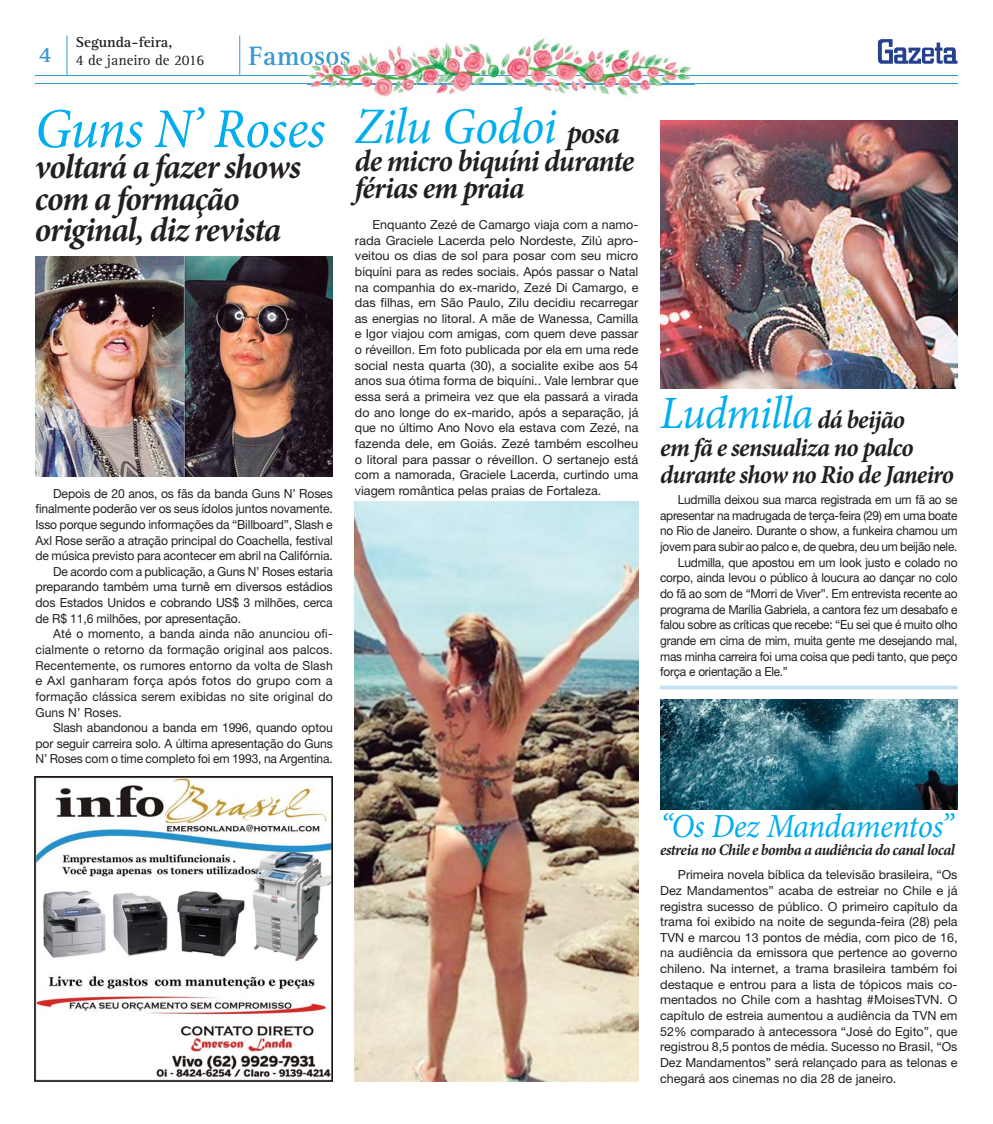
<style>
.page{position:relative;width:993px;height:1124px;background:#fff}
.page>*{position:absolute;margin:0;border:0;box-sizing:border-box;transform-origin:0 0}
.t1{font:italic 56.25px "Minion Pro";letter-spacing:-.015em;color:#00aeef;scale:.95 1}
.t2{font:italic 51.25px "Minion Pro";letter-spacing:-.015em;color:#00aeef;scale:.95 1}
.t3{font:italic 46.25px "Minion Pro";letter-spacing:-.015em;color:#00aeef;scale:.95 1}
.t4{font:italic 700 35px/31.2px "Minion Pro";letter-spacing:-.035em;color:#231f20;scale:.95 1}
.t5{font:italic 33.75px "Minion Pro";letter-spacing:-.015em;color:#00aeef;scale:.95 1}
.t6{font:italic 700 31px/27.4px "Minion Pro";letter-spacing:-.035em;color:#231f20;scale:.95 1}
.t7{font:700 27.5px "Rotis Serif";color:#3999d5}
.t8{font:italic 700 26px/27.4px "Minion Pro";letter-spacing:-.035em;color:#231f20;scale:.95 1}
.t9{font:italic 700 16px "Minion Pro";letter-spacing:-.03em;color:#231f20;scale:.95 1}
.t10{font:15px/18px "Rotis Serif";color:#231f20;text-align:center}
.t11{font:12.5px/15.6px "Helvetica Neue";letter-spacing:-.01em;color:#231f20;text-align:justify}
.t12{font:12.5px "Helvetica Neue";letter-spacing:-.01em;color:#231f20;scale:.95 1}
.t13{font:12.5px "Helvetica Neue";letter-spacing:.01em;color:#231f20}
.t14{font:12.5px "Helvetica Neue";letter-spacing:-.01em;color:#231f20;scale:.96 1}
.s1{font-weight:700}
.s2{font-weight:700;font-size:31px;color:#231f20}
.s3{font-weight:700;font-size:26px;color:#231f20}
</style>
<div class="page">
<svg style="left:877px;top:39px;width:80px;height:25px"></svg>
<hr style="left:35px;top:83px;width:922px;height:1px;background:#3999d5">
<hr style="left:35px;top:75px;width:922px;height:1px;background:#3999d5">
<hr style="left:67px;top:35px;width:1px;height:40px;background:#3999d5">
<hr style="left:239px;top:35px;width:1px;height:40px;background:#3999d5">
<img style="left:35px;top:776px;width:297px;height:305px">
<img style="left:307px;top:38px;width:387px;height:59px">
<img style="left:307px;top:83px;width:387px;height:1px">
<img style="left:307px;top:75px;width:387px;height:1px">
<img style="left:307px;top:46px;width:42px;height:5px">
<img style="left:307px;top:51px;width:42px;height:14px">
<img style="left:35px;top:256px;width:297px;height:220px">
<img style="left:354px;top:502px;width:284px;height:579px">
<img style="left:660px;top:120px;width:297px;height:269px">
<svg style="left:660px;top:685px;width:297px;height:4px"></svg>
<img style="left:660px;top:699px;width:297px;height:110px">
<p class="t10" style="left:39px;top:34px;width:167px"><span class="s1">Segunda-feira,<br></span><sup>4</sup> 4 de janeiro de 2016</p>
<h3 class="t7" style="left:248px;top:45px;width:103px">Famosos</h3>
<h1 class="t1" style="left:35px;top:95px;width:307px">Guns N’ Roses</h1>
<h3 class="t4" style="left:35px;top:154px;width:281px">voltará a fazer shows com a formação original, diz revista</h3>
<h2 class="t2" style="left:355px;top:96px;width:280px">Zilu Godoi <span class="s2">posa</span></h2>
<h3 class="t6" style="left:355px;top:150px;width:295px">de micro biquíni durante férias em praia</h3>
<p class="t11" style="left:355px;top:218px;width:285px;text-indent:18px">Enquanto Zezé de Camargo viaja com a namo&shy;rada Graciele Lacerda pelo Nordeste, Zilú apro&shy;veitou os dias de sol para posar com seu micro biquíni para as redes sociais. Após passar o Natal na companhia do ex-marido, Zezé Di Camargo, e das filhas, em São Paulo, Zilu decidiu recarregar as energias no litoral. A mãe de Wanessa, Camilla e Igor viajou com amigas, com quem deve passar o réveillon. Em foto publicada por ela em uma rede social nesta quarta (30), a socialite exibe aos 54 anos sua ótima forma de biquíni.. Vale lembrar que essa será a primeira vez que ela passará a virada do ano longe do ex-marido, após a separação, já que no último Ano Novo ela estava com Zezé, na fazenda dele, em Goiás. Zezé também escolheu o litoral para passar o réveillon. O sertanejo está com a namorada, Graciele Lacerda, curtindo uma viagem romântica pelas praias de Fortaleza.</p>
<p class="t11" style="left:53px;top:486px;width:281px">Depois de 20 anos, os fãs da banda Guns N’ Roses</p>
<p class="t11" style="left:35px;top:502px;width:299px">finalmente poderão ver os seus ídolos juntos novamente.</p>
<p class="t14" style="left:35px;top:520px;width:311px">Isso porque segundo informações da “Billboard”, Slash e</p>
<p class="t11" style="left:35px;top:533px;width:299px">Axl Rose serão a atração principal do Coachella, festival</p>
<p class="t11" style="left:35px;top:549px;width:299px">de música previsto para acontecer em abril na Califórnia.</p>
<p class="t14" style="left:53px;top:566px;width:293px">De acordo com a publicação, a Guns N’ Roses estaria</p>
<p class="t11" style="left:35px;top:580px;width:299px">preparando também uma turnê em diversos estádios</p>
<p class="t11" style="left:35px;top:596px;width:299px">dos Estados Unidos e cobrando US$ 3 milhões, cerca</p>
<p class="t11" style="left:35px;top:611px;width:207px">de R$ 11,6 milhões, por apresentação.</p>
<p class="t13" style="left:53px;top:629px;width:281px">Até o momento, a banda ainda não anunciou ofi-</p>
<p class="t13" style="left:35px;top:645px;width:299px">cialmente o retorno da formação original aos palcos.</p>
<p class="t13" style="left:35px;top:660px;width:299px">Recentemente, os rumores entorno da volta de Slash</p>
<p class="t13" style="left:35px;top:676px;width:299px">e Axl ganharam força após fotos do grupo com a</p>
<p class="t13" style="left:35px;top:691px;width:299px">formação clássica serem exibidas no site original do</p>
<p class="t13" style="left:35px;top:707px;width:88px">Guns N’ Roses.</p>
<p class="t11" style="left:53px;top:721px;width:281px">Slash abandonou a banda em 1996, quando optou</p>
<p class="t11" style="left:35px;top:736px;width:299px">por seguir carreira solo. A última apresentação do Guns</p>
<p class="t14" style="left:35px;top:754px;width:311px">N’ Roses com o time completo foi em 1993, na Argentina.</p>
<h3 class="t3" style="left:660px;top:385px;width:259px">Ludmilla <span class="s3">dá beijão</span></h3>
<h3 class="t8" style="left:660px;top:435px;width:311px">em fã e sensualiza no palco durante show no Rio de Janeiro</h3>
<p class="t12" style="left:677px;top:495px;width:296px">Ludmilla deixou sua marca registrada em um fã ao se</p>
<p class="t12" style="left:660px;top:511px;width:314px">apresentar na madrugada de terça-feira (29) em uma boate</p>
<p class="t12" style="left:660px;top:526px;width:314px">no Rio de Janeiro. Durante o show, a funkeira chamou um</p>
<p class="t12" style="left:660px;top:542px;width:314px">jovem para subir ao palco e, de quebra, deu um beijão nele.</p>
<p class="t14" style="left:677px;top:557px;width:293px">Ludmilla, que apostou em um look justo e colado no</p>
<p class="t12" style="left:660px;top:573px;width:314px">corpo, ainda levou o público à loucura ao dançar no colo</p>
<p class="t12" style="left:660px;top:589px;width:314px">do fã ao som de “Morri de Viver”. Em entrevista recente ao</p>
<p class="t12" style="left:660px;top:604px;width:314px">programa de Marília Gabriela, a cantora fez um desabafo e</p>
<p class="t12" style="left:660px;top:620px;width:314px">falou sobre as críticas que recebe: “Eu sei que é muito olho</p>
<p class="t12" style="left:660px;top:636px;width:314px">grande em cima de mim, muita gente me desejando mal,</p>
<p class="t12" style="left:660px;top:651px;width:314px">mas minha carreira foi uma coisa que pedi tanto, que peço</p>
<p class="t12" style="left:660px;top:667px;width:136px">força e orientação a Ele.”</p>
<h3 class="t5" style="left:660px;top:805px;width:310px">“Os Dez Mandamentos”</h3>
<p class="t9" style="left:660px;top:843px;width:311px">estreia no Chile e bomba a audiência do canal local</p>
<p class="t11" style="left:660px;top:868px;width:299px;text-indent:18px">Primeira novela bíblica da televisão brasileira, “Os Dez Mandamentos” acaba de estreiar no Chile e já registra sucesso de público. O primeiro capítulo da trama foi exibido na noite de segunda-feira (28) pela TVN e marcou 13 pontos de média, com pico de 16, na audiência da emissora que pertence ao governo chileno. Na internet, a trama brasileira também foi destaque e entrou para a lista de tópicos mais co&shy;mentados no Chile com a hashtag #MoisesTVN. O capítulo de estreia aumentou a audiência da TVN em 52% comparado à antecessora “José do Egito”, que registrou 8,5 pontos de média. Sucesso no Brasil, “Os Dez Mandamentos” será relançado para as telonas e chegará aos cinemas no dia 28 de janeiro.</p>
</div>
